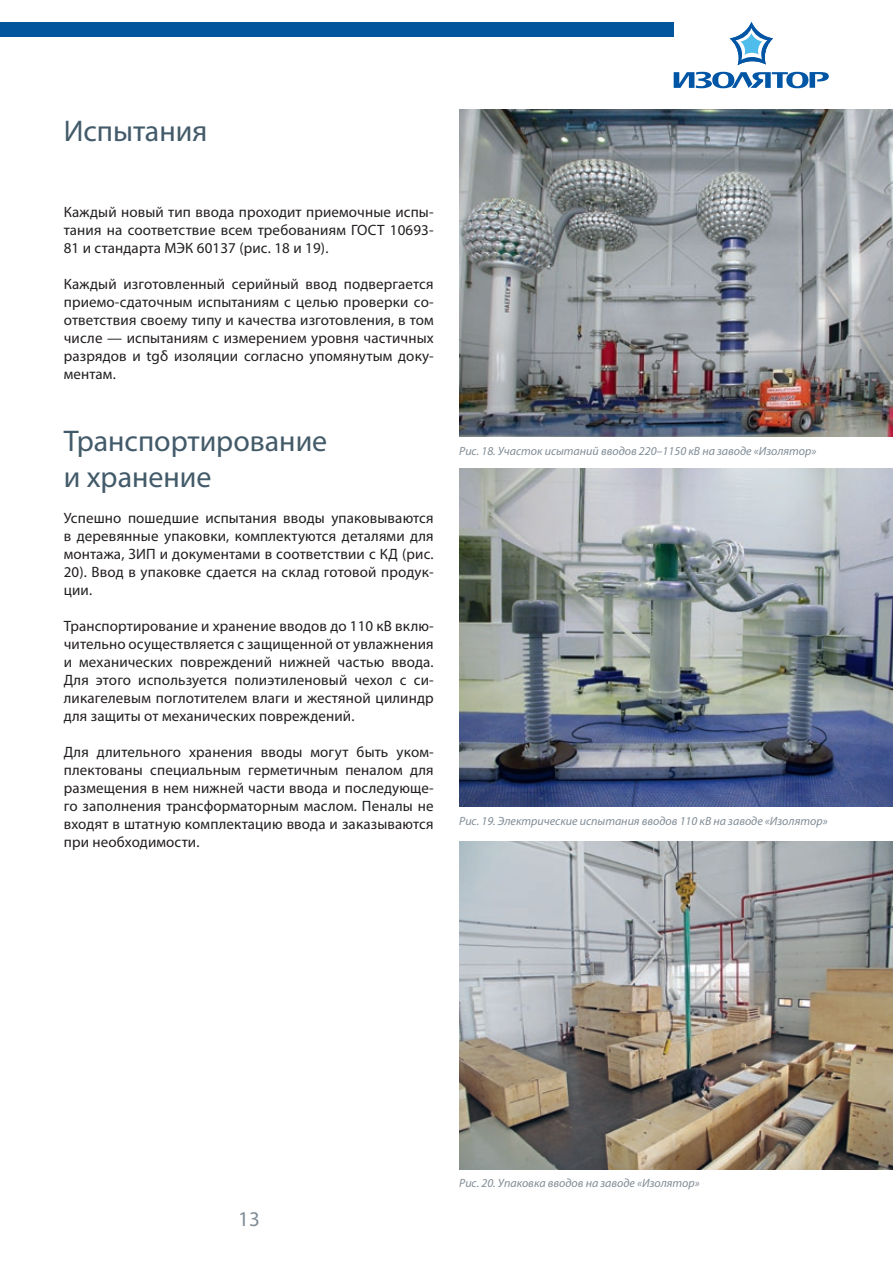
<style>
.page{position:relative;width:893px;height:1263px;background:#fff}
.page>*{position:absolute;margin:0;border:0;box-sizing:border-box;transform-origin:0 0}
.t1{font:30px/36px "Myriad Pro";color:#425a69}
.t2{font:21px "Myriad Pro";color:#808c96}
.t3{font:15px/18px "Myriad Pro";letter-spacing:.01em;color:#231f20;text-align:justify}
.t4{font:italic 12px "Myriad Pro";color:#808c96}
</style>
<div class="page">
<img style="left:459px;top:109px;width:434px;height:328px">
<img style="left:459px;top:468px;width:434px;height:338px">
<img style="left:459px;top:842px;width:434px;height:327px">
<div style="left:0;top:22px;width:674px;height:15px;background:#01559c"></div>
<svg style="left:674px;top:72px;width:155px;height:16px"></svg>
<svg style="left:730px;top:22px;width:43px;height:43px"></svg>
<h1 class="t1" style="left:64px;top:113px;width:145px">Испытания</h1>
<p class="t3" style="left:64px;top:203px;width:371px">Каждый новый тип ввода проходит приемочные испы&shy;тания на соответствие всем требованиям ГОСТ 10693- 81 и стандарта МЭК 60137 (рис. 18 и 19).</p>
<p class="t3" style="left:64px;top:275px;width:371px">Каждый изготовленный серийный ввод подвергается приемо-сдаточным испытаниям с целью проверки со&shy;ответствия своему типу и качества изготовления, в том числе — испытаниям с измерением уровня частичных разрядов и tgδ изоляции согласно упомянутым доку&shy;ментам.</p>
<h1 class="t1" style="left:64px;top:422px;width:265px">Транспортирование и хранение</h1>
<p class="t3" style="left:64px;top:509px;width:371px">Успешно пошедшие испытания вводы упаковываются в деревянные упаковки, комплектуются деталями для монтажа, ЗИП и документами в соответствии с КД (рис.<br>20). Ввод в упаковке сдается на склад готовой продук&shy;ции.</p>
<p class="t3" style="left:64px;top:617px;width:371px">Транспортирование и хранение вводов до 110 кВ вклю&shy;чительно осуществляется с защищенной от увлажнения и механических повреждений нижней частью ввода.<br>Для этого используется полиэтиленовый чехол с си&shy;ликагелевым поглотителем влаги и жестяной цилиндр для защиты от механических повреждений.</p>
<p class="t3" style="left:64px;top:743px;width:371px">Для длительного хранения вводы могут быть уком&shy;плектованы специальным герметичным пеналом для размещения в нем нижней части ввода и последующе&shy;го заполнения трансформаторным маслом. Пеналы не входят в штатную комплектацию ввода и заказываются при необходимости.</p>
<p class="t4" style="left:459px;top:443px;width:359px">Рис. 18. Участок исытаний вводов 220–1150 кВ на заводе «Изолятор»</p>
<p class="t4" style="left:459px;top:813px;width:370px">Рис. 19. Электрические испытания вводов 110 кВ на заводе «Изолятор»</p>
<h2 class="t2" style="left:238px;top:1206px;width:23px">13</h2>
<p class="t4" style="left:459px;top:1175px;width:242px">Рис. 20. Упаковка вводов на заводе «Изолятор»</p>
</div>
